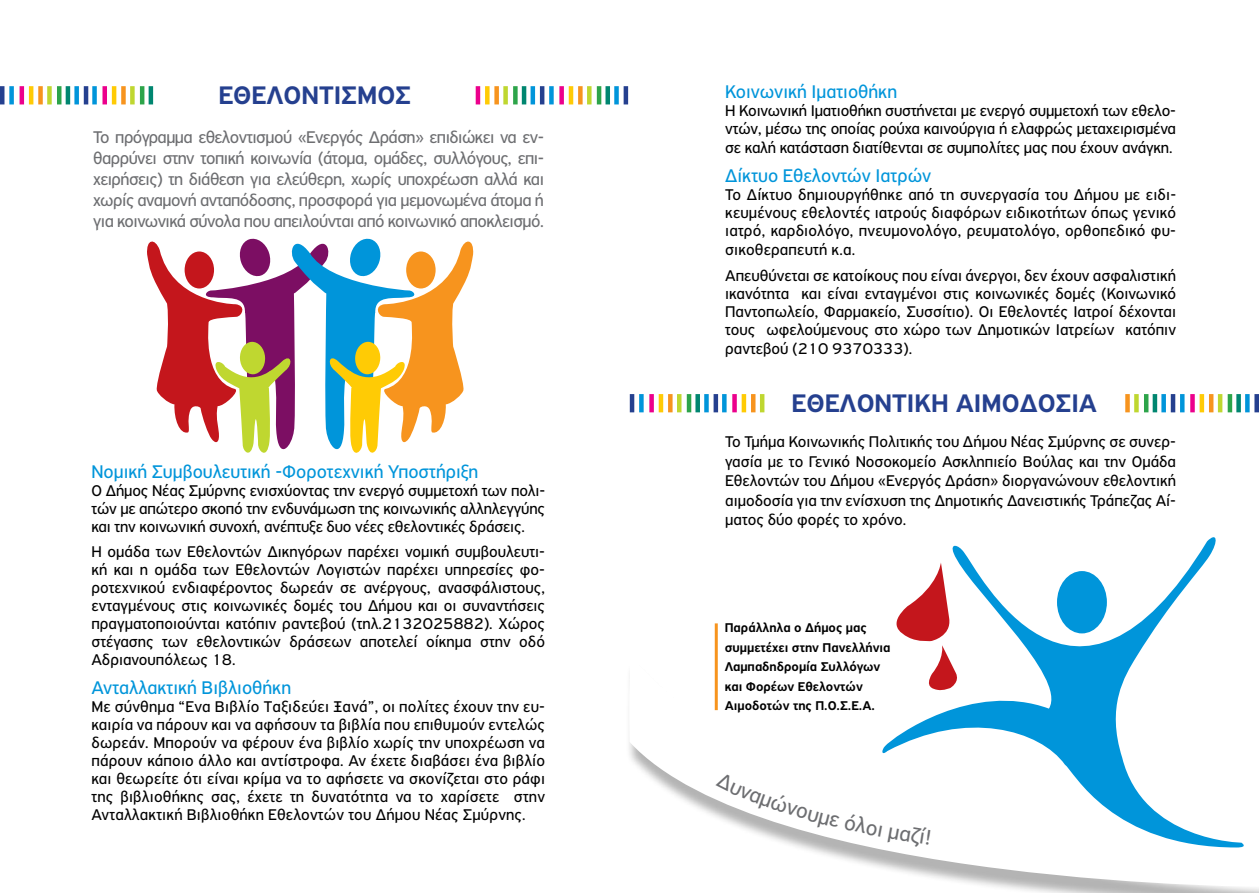
<style>
.page{position:relative;width:1259px;height:893px;background:#fff}
.page>*{position:absolute;margin:0;border:0;box-sizing:border-box;transform-origin:0 0}
.t1{font:500 27px "PF Highway Sans Pro";color:#25408f}
.t2{font:19.5px "PF Highway Sans Pro";color:#0095da}
.t3{font:18px/21px "PF Highway Sans Pro";letter-spacing:-.03em;color:#6d6e71;text-align:justify}
.t4{font:16.5px/18px "PF Highway Sans Pro";color:#000;text-align:justify}
.t5{font:500 13.5px/19.5px "PF Highway Sans Pro";color:#000}
</style>
<div class="page">
<div style="left:625px;top:662px;width:634px;height:231px;background:#000;opacity:.3"></div>
<svg style="left:628px;top:655px;width:631px;height:232px"></svg>
<hr style="left:715px;top:623px;width:3px;height:87px;background:#f7941e">
<hr style="left:476px;top:86px;width:4px;height:18px;background:#ec008c">
<svg style="left:485px;top:86px;width:4px;height:18px"></svg>
<div style="left:494px;top:86px;width:5px;height:18px;background:#f7941e"></div>
<div style="left:503px;top:86px;width:5px;height:18px;background:#bfd730"></div>
<svg style="left:513px;top:86px;width:4px;height:18px"></svg>
<hr style="left:522px;top:86px;width:4px;height:18px;background:#008670">
<div style="left:530px;top:86px;width:5px;height:18px;background:#0095da"></div>
<hr style="left:540px;top:86px;width:4px;height:18px;background:#25408f">
<div style="left:549px;top:86px;width:5px;height:18px;background:#0095da"></div>
<div style="left:559px;top:86px;width:5px;height:18px;background:#ec008c"></div>
<hr style="left:569px;top:86px;width:4px;height:18px;background:#ffcb05">
<svg style="left:578px;top:86px;width:4px;height:18px"></svg>
<hr style="left:587px;top:86px;width:4px;height:18px;background:#bfd730">
<hr style="left:597px;top:86px;width:4px;height:18px;background:#2da44a">
<div style="left:605px;top:86px;width:5px;height:18px;background:#008670"></div>
<div style="left:614px;top:86px;width:5px;height:18px;background:#0095da"></div>
<div style="left:623px;top:86px;width:5px;height:18px;background:#25408f"></div>
<hr style="left:0;top:86px;width:4px;height:18px;background:#25408f">
<div style="left:9px;top:86px;width:5px;height:18px;background:#0095da"></div>
<hr style="left:20px;top:86px;width:4px;height:18px;background:#ec008c">
<hr style="left:29px;top:86px;width:4px;height:18px;background:#ffcb05">
<div style="left:38px;top:86px;width:5px;height:18px;background:#f7941e"></div>
<div style="left:47px;top:86px;width:5px;height:18px;background:#bfd730"></div>
<hr style="left:57px;top:86px;width:4px;height:18px;background:#2da44a">
<hr style="left:66px;top:86px;width:4px;height:18px;background:#008670">
<div style="left:74px;top:86px;width:5px;height:18px;background:#0095da"></div>
<hr style="left:84px;top:86px;width:4px;height:18px;background:#25408f">
<div style="left:92px;top:86px;width:5px;height:18px;background:#0095da"></div>
<div style="left:102px;top:86px;width:5px;height:18px;background:#ec008c"></div>
<hr style="left:112px;top:86px;width:4px;height:18px;background:#ffcb05">
<div style="left:121px;top:86px;width:5px;height:18px;background:#f7941e"></div>
<div style="left:130px;top:86px;width:5px;height:18px;background:#bfd730"></div>
<hr style="left:140px;top:86px;width:4px;height:18px;background:#2da44a">
<hr style="left:149px;top:86px;width:4px;height:18px;background:#008670">
<svg style="left:1125px;top:394px;width:4px;height:18px"></svg>
<svg style="left:1134px;top:394px;width:4px;height:18px"></svg>
<hr style="left:1144px;top:394px;width:4px;height:18px;background:#2da44a">
<div style="left:1152px;top:394px;width:5px;height:18px;background:#008670"></div>
<div style="left:1161px;top:394px;width:5px;height:18px;background:#0095da"></div>
<div style="left:1170px;top:394px;width:5px;height:18px;background:#25408f"></div>
<svg style="left:1180px;top:394px;width:4px;height:18px"></svg>
<svg style="left:1190px;top:394px;width:4px;height:18px"></svg>
<div style="left:1199px;top:394px;width:5px;height:18px;background:#ffcb05"></div>
<hr style="left:1209px;top:394px;width:4px;height:18px;background:#f7941e">
<hr style="left:1218px;top:394px;width:4px;height:18px;background:#bfd730">
<div style="left:1227px;top:394px;width:5px;height:18px;background:#2da44a"></div>
<svg style="left:1236px;top:394px;width:4px;height:18px"></svg>
<svg style="left:1245px;top:394px;width:4px;height:18px"></svg>
<div style="left:1254px;top:394px;width:5px;height:18px;background:#25408f"></div>
<hr style="left:630px;top:394px;width:4px;height:18px;background:#25408f">
<svg style="left:639px;top:394px;width:4px;height:18px"></svg>
<div style="left:649px;top:394px;width:5px;height:18px;background:#ec008c"></div>
<hr style="left:659px;top:394px;width:4px;height:18px;background:#ffcb05">
<svg style="left:668px;top:394px;width:4px;height:18px"></svg>
<hr style="left:677px;top:394px;width:4px;height:18px;background:#bfd730">
<hr style="left:687px;top:394px;width:4px;height:18px;background:#2da44a">
<div style="left:695px;top:394px;width:5px;height:18px;background:#008670"></div>
<div style="left:704px;top:394px;width:5px;height:18px;background:#0095da"></div>
<div style="left:713px;top:394px;width:5px;height:18px;background:#25408f"></div>
<svg style="left:722px;top:394px;width:4px;height:18px"></svg>
<div style="left:732px;top:394px;width:5px;height:18px;background:#ec008c"></div>
<div style="left:741px;top:394px;width:5px;height:18px;background:#ffcb05"></div>
<hr style="left:751px;top:394px;width:4px;height:18px;background:#f7941e">
<hr style="left:760px;top:394px;width:4px;height:18px;background:#bfd730">
<svg style="left:881px;top:537px;width:368px;height:310px"></svg>
<div style="left:1057px;top:571px;width:50px;height:62px;background:#0095da;border-radius:50%"></div>
<svg style="left:887px;top:562px;width:73px;height:129px"></svg>
<svg style="left:147px;top:238px;width:327px;height:215px"></svg>
<svg style="left:715px;top:772px;width:215px;height:75px"></svg>
<h1 class="t1" style="left:218px;top:80px;width:194px">ΕΘΕΛΟΝΤΙΣΜΟΣ</h1>
<p class="t3" style="left:93px;top:126px;width:452px">Το πρόγραμμα εθελοντισμού «Ενεργός Δράση» επιδιώκει να εν&shy;θαρρύνει στην τοπική κοινωνία (άτομα, ομάδες, συλλόγους, επι&shy;χειρήσεις) τη διάθεση για ελεύθερη, χωρίς υποχρέωση αλλά και χωρίς αναμονή ανταπόδοσης, προσφορά για μεμονωμένα άτομα ή για κοινωνικά σύνολα που απειλούνται από κοινωνικό αποκλεισμό.</p>
<p class="t2" style="left:91px;top:460px;width:388px">Νομική Συμβουλευτική -Φοροτεχνική Υποστήριξη</p>
<p class="t4" style="left:91px;top:481px;width:455px">Ο Δήμος Νέας Σμύρνης ενισχύοντας την ενεργό συμμετοχή των πολι&shy;τών με απώτερο σκοπό την ενδυνάμωση της κοινωνικής αλληλεγγύης και την κοινωνική συνοχή, ανέπτυξε δυο νέες εθελοντικές δράσεις.</p>
<p class="t4" style="left:91px;top:543px;width:455px">Η ομάδα των Εθελοντών Δικηγόρων παρέχει νομική συμβουλευτι&shy;κή και η ομάδα των Εθελοντών Λογιστών παρέχει υπηρεσίες φο&shy;ροτεχνικού ενδιαφέροντος δωρεάν σε ανέργους, ανασφάλιστους, ενταγμένους στις κοινωνικές δομές του Δήμου και οι συναντήσεις πραγματοποιούνται κατόπιν ραντεβού (τηλ.2132025882). Χώρος στέγασης των εθελοντικών δράσεων αποτελεί οίκημα στην οδό Αδριανουπόλεως 18.</p>
<p class="t2" style="left:91px;top:676px;width:201px">Ανταλλακτική Βιβλιοθήκη</p>
<p class="t4" style="left:91px;top:697px;width:455px">Με σύνθημα “Eνα Bιβλίο Tαξιδεύει Ξανά”, οι πολίτες έχουν την ευ&shy;καιρία να πάρουν και να αφήσουν τα βιβλία που επιθυμούν εντελώς δωρεάν. Μπορούν να φέρουν ένα βιβλίο χωρίς την υποχρέωση να πάρουν κάποιο άλλο και αντίστροφα. Αν έχετε διαβάσει ένα βιβλίο και θεωρείτε ότι είναι κρίμα να το αφήσετε να σκονίζεται στο ράφι της βιβλιοθήκης σας, έχετε τη δυνατότητα να το χαρίσετε στην Ανταλλακτική Βιβλιοθήκη Εθελοντών του Δήμου Νέας Σμύρνης.</p>
<p class="t2" style="left:725px;top:80px;width:173px">Κοινωνική Ιματιοθήκη</p>
<p class="t4" style="left:725px;top:101px;width:452px">Η Κοινωνική Ιματιοθήκη συστήνεται με ενεργό συμμετοχή των εθελο&shy;ντών, μέσω της οποίας ρούχα καινούργια ή ελαφρώς μεταχειρισμένα</p>
<p class="t4" style="left:725px;top:139px;width:449px">σε καλή κατάσταση διατίθενται σε συμπολίτες μας που έχουν ανάγκη.</p>
<p class="t2" style="left:725px;top:164px;width:208px">Δίκτυο Εθελοντών Ιατρών</p>
<p class="t4" style="left:725px;top:185px;width:452px">Το Δίκτυο δημιουργήθηκε από τη συνεργασία του Δήμου με ειδι&shy;κευμένους εθελοντές ιατρούς διαφόρων ειδικοτήτων όπως γενικό ιατρό, καρδιολόγο, πνευμονολόγο, ρευματολόγο, ορθοπεδικό φυ-</p>
<p class="t4" style="left:725px;top:237px;width:452px;line-height:25.5px">σικοθεραπευτή κ.α.<br>Απευθύνεται σε κατοίκους που είναι άνεργοι, δεν έχουν ασφαλιστική</p>
<p class="t4" style="left:725px;top:284px;width:452px">ικανότητα και είναι ενταγμένοι στις κοινωνικές δομές (Κοινωνικό Παντοπωλείο, Φαρμακείο, Συσσίτιο). Οι Εθελοντές Ιατροί δέχονται τους ωφελούμενους στο χώρο των Δημοτικών Ιατρείων κατόπιν</p>
<p class="t4" style="left:725px;top:340px;width:189px">ραντεβού (210 9370333).</p>
<h1 class="t1" style="left:791px;top:387px;width:307px">ΕΘΕΛΟΝΤΙΚΗ ΑΙΜΟΔΟΣΙΑ</h1>
<p class="t4" style="left:725px;top:432px;width:452px;line-height:19.5px">Το Τμήμα Κοινωνικής Πολιτικής του Δήμου Νέας Σμύρνης σε συνερ&shy;γασία με το Γενικό Νοσοκομείο Ασκληπιείο Βούλας και την Ομάδα Εθελοντών του Δήμου «Ενεργός Δράση» διοργανώνουν εθελοντική αιμοδοσία για την ενίσχυση της Δημοτικής Δανειστικής Τράπεζας Αί&shy;ματος δύο φορές το χρόνο.</p>
<p class="t5" style="left:725px;top:618px;width:167px">Παράλληλα ο Δήμος μας συμμετέχει στην Πανελλήνια<br>Λαμπαδηδρομία Συλλόγων και Φορέων Εθελοντών<br>Αιμοδοτών της Π.Ο.Σ.Ε.Α.</p>
</div>
